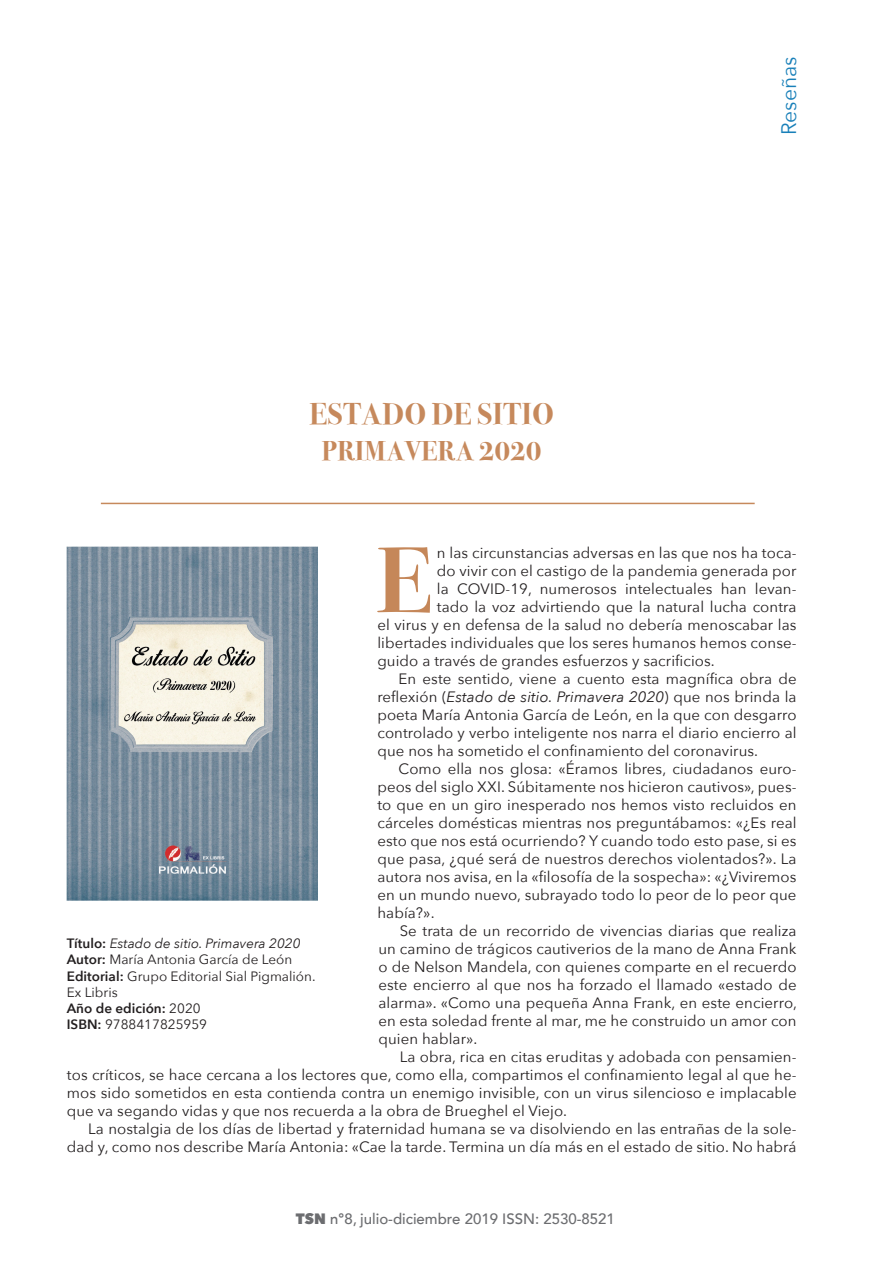
<style>
.page{position:relative;width:893px;height:1263px;background:#fff}
.page>*{position:absolute;margin:0;border:0;box-sizing:border-box;transform-origin:0 0}
.t1{font:700 93px "Bodoni Svty Two ITCTT";color:#c58759}
.t2{font:700 30px "Bodoni Svty Two ITCTT";letter-spacing:.02em;color:#c6895c}
.t3{font:700 27px "Bodoni Svty Two ITCTT";letter-spacing:.02em;color:#c6895c}
.t4{font:21px "Avenir Next";color:#1980b9}
.t5{font:15px/18px "Avenir Next";letter-spacing:.005em;color:#231f20;text-align:justify}
.t6{font:500 15px "Avenir";color:#6c6d70}
.t7{font:13.5px/16.2px "Avenir Next";color:#231f20}
.t8{font:italic 13.5px "Avenir Next";color:#231f20}
.t9{font:600 13.5px "Avenir Next";color:#231f20}
.s1{font-style:italic}
.s2{font-weight:600;font-style:normal}
.s3{font-weight:600}
.s4{font-weight:400}
.s5{font-family:"Avenir Next";font-weight:800}
.s6{font-family:"Avenir Next"}
</style>
<div class="page">
<hr style="left:101px;top:503px;width:654px;height:1px;background:#c6895c">
<img style="left:67px;top:546px;width:251px;height:354px">
<p class="t2" style="left:310px;top:389px;width:246px">ESTADO DE SITIO</p>
<p class="t3" style="left:322px;top:428px;width:221px">PRIMAVERA 2020</p>
<p class="t4" style="left:771px;top:135px;width:80px;rotate:-90deg">Reseñas</p>
<p class="t1" style="left:377px;top:504px;width:57px">E</p>
<p class="t5" style="left:437px;top:543px;width:361px">n las circunstancias adversas en las que nos ha toca-</p>
<p class="t5" style="left:437px;top:561px;width:361px">do vivir con el castigo de la pandemia generada por</p>
<p class="t5" style="left:437px;top:579px;width:361px">la COVID-19, numerosos intelectuales han levan-</p>
<p class="t5" style="left:437px;top:597px;width:361px">tado la voz advirtiendo que la natural lucha contra</p>
<p class="t5" style="left:377px;top:615px;width:421px">el virus y en defensa de la salud no debería menoscabar las</p>
<p class="t5" style="left:377px;top:633px;width:421px">libertades individuales que los seres humanos hemos conse-</p>
<p class="t5" style="left:377px;top:651px;width:339px">guido a través de grandes esfuerzos y sacrificios.</p>
<p class="t5" style="left:377px;top:669px;width:421px;text-indent:21px">En este sentido, viene a cuento esta magnífica obra de reflexión (<span class="s1">Estado de sitio. Primavera 2020</span>) que nos brinda la poeta María Antonia García de León, en la que con desgarro controlado y verbo inteligente nos narra el diario encierro al que nos ha sometido el confinamiento del coronavirus.</p>
<p class="t5" style="left:377px;top:759px;width:421px;text-indent:21px">Como ella nos glosa: «Éramos libres, ciudadanos euro&shy;peos del siglo XXI. Súbitamente nos hicieron cautivos», pues&shy;to que en un giro inesperado nos hemos visto recluidos en cárceles domésticas mientras nos preguntábamos: «¿Es real esto que nos está ocurriendo? Y cuando todo esto pase, si es que pasa, ¿qué será de nuestros derechos violentados?». La autora nos avisa, en la «filosofía de la sospecha»: «¿Viviremos en un mundo nuevo, subrayado todo lo peor de lo peor que había?».</p>
<p class="t5" style="left:378px;top:921px;width:420px;text-indent:21px">Se trata de un recorrido de vivencias diarias que realiza un camino de trágicos cautiverios de la mano de Anna Frank o de Nelson Mandela, con quienes comparte en el recuerdo este encierro al que nos ha forzado el llamado «estado de alarma». «Como una pequeña Anna Frank, en este encierro, en esta soledad frente al mar, me he construido un amor con quien hablar».</p>
<p class="t5" style="left:67px;top:1047px;width:731px;text-indent:333px">La obra, rica en citas eruditas y adobada con pensamien&shy;tos críticos, se hace cercana a los lectores que, como ella, compartimos el confinamiento legal al que he&shy;mos sido sometidos en esta contienda contra un enemigo invisible, con un virus silencioso e implacable que va segando vidas y que nos recuerda a la obra de Brueghel el Viejo.</p>
<p class="t5" style="left:67px;top:1119px;width:731px;text-align:right">La nostalgia de los días de libertad y fraternidad humana se va disolviendo en las entrañas de la sole&shy;dad y, como nos describe María Antonia: «Cae la tarde. Termina un día más en el estado de sitio. No habrá</p>
<p class="t8" style="left:67px;top:932px;width:235px"><span class="s2">Título:</span> Estado de sitio. Primavera 2020</p>
<p class="t7" style="left:67px;top:951px;width:227px"><span class="s3">Autor:</span> María Antonia García de León</p>
<p class="t7" style="left:67px;top:967px;width:250px"><span class="s3">Editorial:</span> Grupo Editorial Sial Pigmalión.<br>Ex Libris</p>
<p class="t9" style="left:67px;top:997px;width:135px">Año de edición: <span class="s4">2020</span></p>
<p class="t7" style="left:67px;top:1016px;width:142px"><span class="s3">ISBN:</span> 9788417825959</p>
<p class="t6" style="left:296px;top:1206px;width:321px"><span class="s5">TSN</span> <span class="s6">nº8,</span> julio-diciembre 2019 ISSN: 2530-8521</p>
</div>
